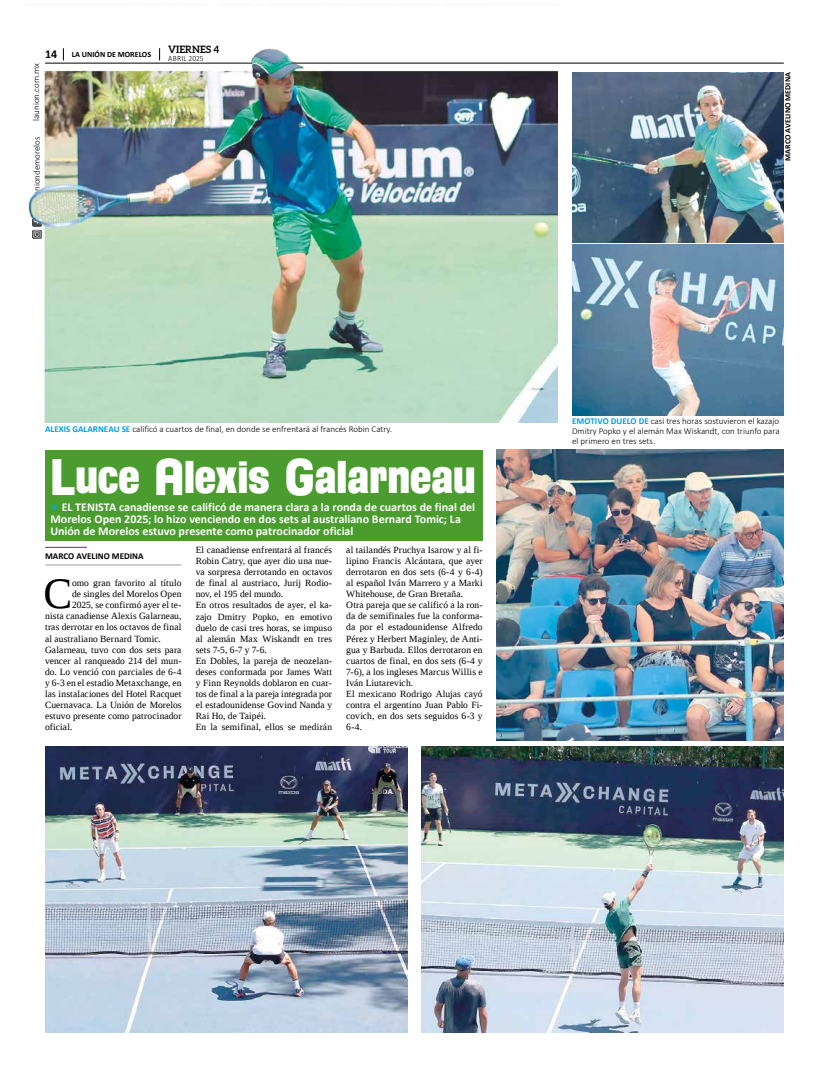
<style>
.page{position:relative;width:823px;height:1078px;background:#fff}
.page>*{position:absolute;margin:0;border:0;box-sizing:border-box;transform-origin:0 0}
.t1{font:49px "Florida Project Phase One";letter-spacing:-.015em;color:#fff}
.t2{font:43.1px "Liberation Serif";color:#000}
.t3{font:700 12px/12px "Calibri";color:#fff}
.t4{font:700 10px "Aleo";letter-spacing:.005em;color:#000}
.t5{font:9.5px/11px "Liberation Serif";letter-spacing:.01em;color:#000}
.t6{font:300 9px/10px "Calibri";color:#000;text-align:justify}
.t7{font:700 9px "Calibri";color:#000}
.t8{font:700 8px "Calibri";letter-spacing:.005em;color:#000}
.t9{font:300 8px "Calibri";letter-spacing:.04em;color:#000;scale:.94 1}
.s1{font-size:12px}
.s2{font-weight:700;color:#009fe3}
.s3{font-size:14px;color:#00afcb}
</style>
<div class="page">
<hr style="left:45px;top:63px;width:738px;height:1px;background:#000">
<div style="left:45px;top:449px;width:437px;height:91px;background:#499c2d"></div>
<img style="left:28px;top:48px;width:529px;height:374px">
<img style="left:572px;top:72px;width:211px;height:170px">
<img style="left:572px;top:245px;width:211px;height:170px">
<img style="left:45px;top:746px;width:362px;height:286px">
<img style="left:421px;top:746px;width:362px;height:286px">
<img style="left:496px;top:449px;width:287px;height:291px">
<hr style="left:45px;top:546px;width:42px;height:1px;background:#702283">
<hr style="left:45px;top:564px;width:136px;height:1px;background:#9d9d9c">
<p class="t8" style="left:45px;top:49px;width:107px"><span class="s1">14</span> LA UNIÓN DE MORELOS</p>
<p class="t6" style="left:31px;top:121px;width:59px;rotate:-90deg">launion.com.mx</p>
<p class="t6" style="left:32px;top:203px;width:69px;rotate:-90deg">@uniondemorelos</p>
<p class="t4" style="left:168px;top:44px;width:53px">VIERNES 4</p>
<p class="t9" style="left:168px;top:53px;width:39px">ABRIL 2025</p>
<p class="t8" style="left:781px;top:161px;width:90px;rotate:-90deg">MARCO AVELINO MEDINA</p>
<p class="t6" style="left:45px;top:424px;width:348px"><span class="s2">ALEXIS GALARNEAU SE</span> calificó a cuartos de final, en donde se enfrentará al francés Robin Catry.</p>
<p class="t6" style="left:571px;top:416px;width:209px"><span class="s2">EMOTIVO DUELO DE</span> casi tres horas sostuvieron el kazajo Dmitry Popko y el alemán Max Wiskandt, con triunfo para el primero en tres sets.</p>
<h1 class="t1" style="left:50px;top:444px;width:427px">Luce Alexis Galarneau</h1>
<p class="t3" style="left:50px;top:501px;width:426px"><span class="s3">»</span> EL TENISTA canadiense se calificó de manera clara a la ronda de cuartos de final del<br>Morelos Open 2025; lo hizo venciendo en dos sets al australiano Bernard Tomic; La<br>Unión de Morelos estuvo presente como patrocinador oficial</p>
<p class="t7" style="left:45px;top:549px;width:100px">MARCO AVELINO MEDINA</p>
<p class="t5" style="left:346px;top:544px;width:138px">al tailandés Pruchya Isarow y al fi&shy;lipino Francis Alcántara, que ayer derrotaron en dos sets (6-4 y 6-4) al español Iván Marrero y a Marki<br>Whitehouse, de Gran Bretaña.<br>Otra pareja que se calificó a la ron&shy;da de semifinales fue la conforma&shy;da por el estadounidense Alfredo<br>Pérez y Herbert Maginley, de Anti&shy;gua y Barbuda. Ellos derrotaron en cuartos de final, en dos sets (6-4 y<br>7-6), a los ingleses Marcus Willis e<br>Iván Liutarevich.<br>El mexicano Rodrigo Alujas cayó contra el argentino Juan Pablo Fi&shy;covich, en dos sets seguidos 6-3 y<br>6-4.</p>
<p class="t5" style="left:195px;top:544px;width:138px">El canadiense enfrentará al francés<br>Robin Catry, que ayer dio una nue&shy;va sorpresa derrotando en octavos de final al austriaco, Jurij Rodio&shy;nov, el 195 del mundo.<br>En otros resultados de ayer, el ka&shy;zajo Dmitry Popko, en emotivo duelo de casi tres horas, se impuso al alemán Max Wiskandt en tres sets 7-5, 6-7 y 7-6.<br>En Dobles, la pareja de neozelan&shy;deses conformada por James Watt y Finn Reynolds doblaron en cuar&shy;tos de final a la pareja integrada por el estadounidense Govind Nanda y<br>Rai Ho, de Taipéi.<br>En la semifinal, ellos se medirán</p>
<h2 class="t2" style="left:43px;top:566px;width:30px">C</h2>
<p class="t5" style="left:72px;top:577px;width:111px">omo gran favorito al título</p>
<p class="t5" style="left:72px;top:588px;width:111px">de singles del Morelos Open</p>
<p class="t5" style="left:72px;top:599px;width:111px">2025, se confirmó ayer el te-</p>
<p class="t5" style="left:45px;top:610px;width:138px">nista canadiense Alexis Galarneau,</p>
<p class="t5" style="left:45px;top:621px;width:138px">tras derrotar en los octavos de final</p>
<p class="t5" style="left:45px;top:632px;width:117px">al australiano Bernard Tomic.</p>
<p class="t5" style="left:45px;top:643px;width:138px">Galarneau, tuvo con dos sets para</p>
<p class="t5" style="left:45px;top:654px;width:138px">vencer al ranqueado 214 del mun-</p>
<p class="t5" style="left:45px;top:665px;width:138px">do. Lo venció con parciales de 6-4</p>
<p class="t5" style="left:45px;top:676px;width:138px">y 6-3 en el estadio Metaxchange, en</p>
<p class="t5" style="left:45px;top:687px;width:138px">las instalaciones del Hotel Racquet</p>
<p class="t5" style="left:45px;top:698px;width:138px">Cuernavaca. La Unión de Morelos</p>
<p class="t5" style="left:45px;top:709px;width:138px">estuvo presente como patrocinador</p>
<p class="t5" style="left:45px;top:720px;width:29px">oficial.</p>
</div>
